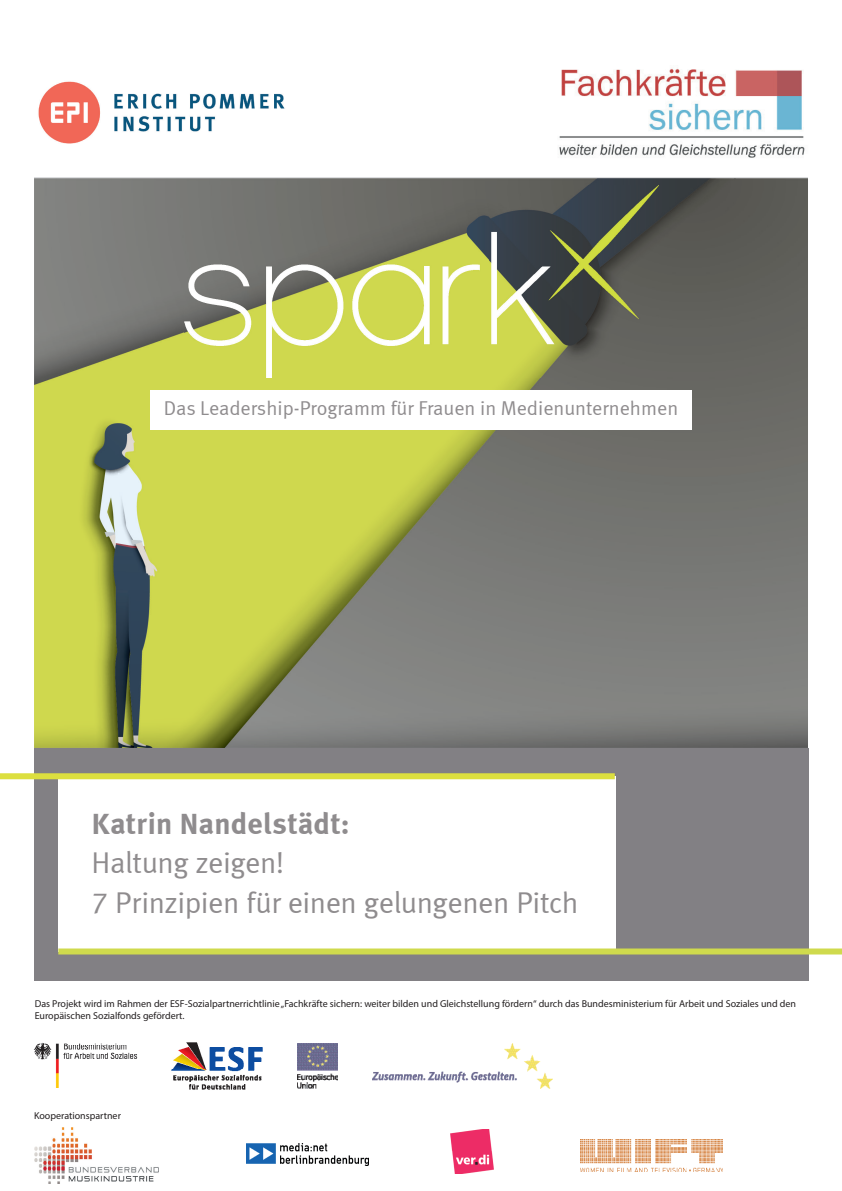
<style>
.page{position:relative;width:842px;height:1191px;background:#fff}
.page>*{position:absolute;margin:0;border:0;box-sizing:border-box;transform-origin:0 0}
.t1{font:30px/39.7px "Meta Correspondence";letter-spacing:-.015em;color:#8f8c8e}
.t2{font:700 30px "Meta Correspondence";letter-spacing:-.005em;color:#8f8c8e}
.t3{font:20px "Meta Correspondence";color:#8f8c8e}
.t4{font:10px/12px "Myriad Pro";color:#231f20}
</style>
<div class="page">
<img style="left:34px;top:178px;width:774px;height:570px">
<img style="left:559px;top:68px;width:246px;height:90px">
<img style="left:38px;top:81px;width:247px;height:63px">
<img style="left:185px;top:185px;width:474px;height:193px">
<div style="left:150px;top:390px;width:542px;height:39px;background:#fff"></div>
<div style="left:34px;top:748px;width:775px;height:233px;background:#828084"></div>
<div style="left:58px;top:776px;width:557px;height:175px;background:#fff"></div>
<img style="left:247px;top:1144px;width:121px;height:21px">
<img style="left:450px;top:1129px;width:44px;height:45px">
<img style="left:34px;top:1127px;width:124px;height:56px">
<img style="left:580px;top:1139px;width:143px;height:32px">
<img style="left:297px;top:1043px;width:41px;height:45px">
<img style="left:171px;top:1042px;width:92px;height:48px">
<img style="left:33px;top:1043px;width:105px;height:45px">
<img style="left:373px;top:1043px;width:179px;height:45px">
<svg style="left:0;top:773px;width:615px;height:6px;background:#d8da42"></svg>
<svg style="left:58px;top:948px;width:784px;height:6px;background:#d0da59"></svg>
<h2 class="t3" style="left:164px;top:396px;width:516px">Das Leadership-Programm für Frauen in Medienunternehmen</h2>
<h1 class="t2" style="left:92px;top:805px;width:260px">Katrin Nandelstädt:</h1>
<h1 class="t1" style="left:92px;top:842px;width:489px">Haltung zeigen!<br>7 Prinzipien für einen gelungenen Pitch</h1>
<p class="t4" style="left:35px;top:997px;width:763px">Das Projekt wird im Rahmen der ESF-Sozialpartnerrichtlinie „Fachkräfte sichern: weiter bilden und Gleichstellung fördern“ durch das Bundesministerium für Arbeit und Soziales und den<br>Europäischen Sozialfonds gefördert.</p>
<p class="t4" style="left:34px;top:1109px;width:88px">Kooperationspartner</p>
</div>
